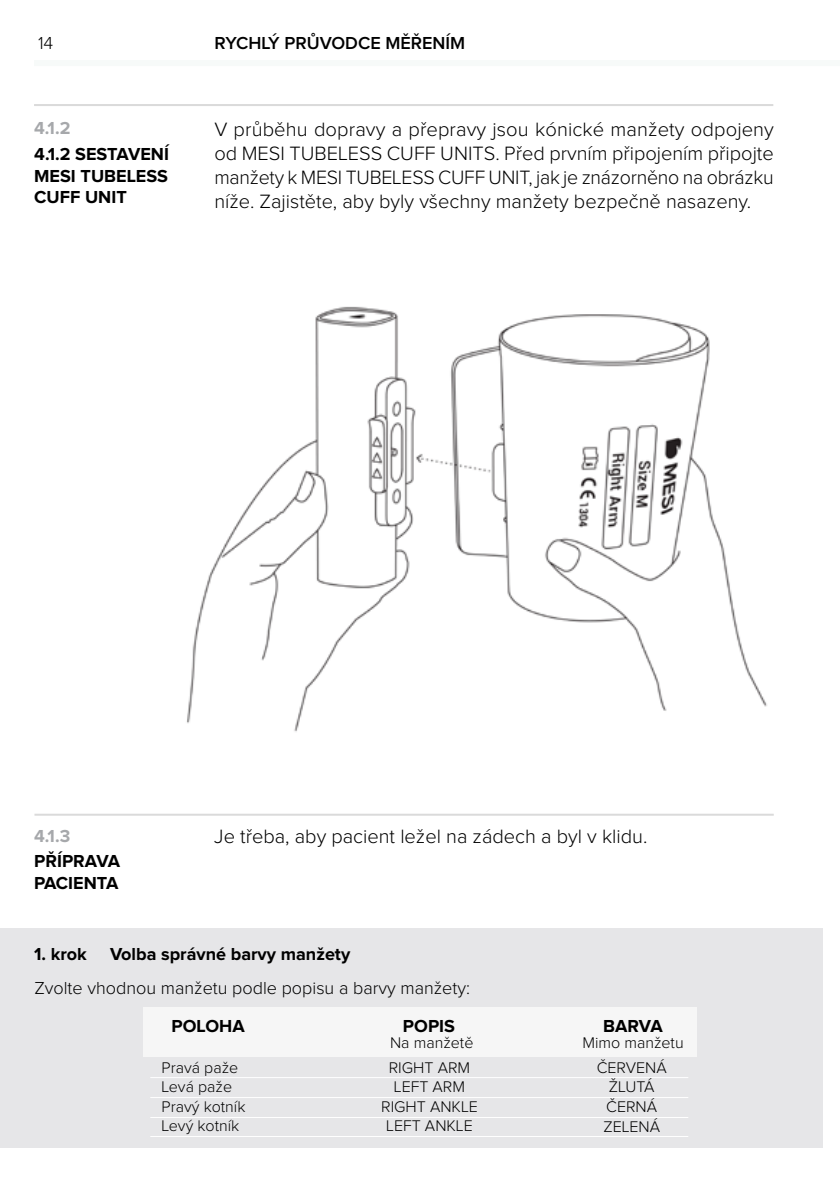
<style>
.page{position:relative;width:840px;height:1191px;background:#fff}
.page>*{position:absolute;margin:0;border:0;box-sizing:border-box;transform-origin:0 0}
.t1{font:300 20px/24px "Proxima Nova";color:#000;text-align:justify}
.t2{font:700 18px/21.6px "Proxima Nova";color:#000;text-align:justify}
.t3{font:300 18px "Proxima Nova";color:#000}
.t4{font:600 18px "Proxima Nova";color:#000}
.t5{font:700 18px "Proxima Nova";color:#a6a8ab}
.t6{font:300 16px/25.6px "Proxima Nova";color:#000;text-align:center}
</style>
<div class="page">
<hr style="left:34px;top:60px;width:805px;height:4px;background:#f7faf9">
<hr style="left:34px;top:62px;width:805px;height:4px;background:#f7faf9">
<div style="left:0;top:928px;width:822px;height:219px;background:#e6e6e8"></div>
<div style="left:143px;top:1006px;width:553px;height:50px;background:#f6f6f6"></div>
<hr style="left:150px;top:1077px;width:538px;height:1px;background:#fff">
<hr style="left:150px;top:1097px;width:538px;height:1px;background:#fff">
<hr style="left:150px;top:1117px;width:538px;height:1px;background:#fff">
<hr style="left:150px;top:1136px;width:538px;height:1px;background:#fff">
<hr style="left:34px;top:104px;width:738px;height:2px;background:#dadada">
<hr style="left:34px;top:813px;width:739px;height:2px;background:#dadada">
<img style="left:187px;top:306px;width:580px;height:426px">
<p class="t3" style="left:38px;top:34px;width:17px">14</p>
<p class="t4" style="left:214px;top:35px;width:252px">RYCHLÝ PRŮVODCE MĚŘENÍM</p>
<p class="t5" style="left:34px;top:118px;width:38px">4.1.2</p>
<p class="t2" style="left:34px;top:144px;width:136px">4.1.2 SESTAVENÍ MESI TUBELESS CUFF UNIT</p>
<p class="t1" style="left:214px;top:118px;width:561px">V průběhu dopravy a přepravy jsou kónické manžety odpojeny od MESI TUBELESS CUFF UNITS. Před prvním připojením připojte manžety k MESI TUBELESS CUFF UNIT, jak je znázorněno na obrázku níže. Zajistěte, aby byly všechny manžety bezpečně nasazeny.</p>
<p class="t5" style="left:34px;top:825px;width:38px">4.1.3</p>
<p class="t1" style="left:214px;top:825px;width:434px">Je třeba, aby pacient ležel na zádech a byl v klidu.</p>
<p class="t2" style="left:34px;top:851px;width:87px">PŘÍPRAVA<br>PACIENTA</p>
<p class="t2" style="left:34px;top:944px;width:54px">1. krok</p>
<p class="t2" style="left:110px;top:944px;width:241px">Volba správné barvy manžety</p>
<p class="t3" style="left:34px;top:980px;width:437px">Zvolte vhodnou manžetu podle popisu a barvy manžety:</p>
<p class="t2" style="left:171px;top:1015px;width:75px">POLOHA</p>
<p class="t2" style="left:403px;top:1015px;width:54px">POPIS</p>
<p class="t2" style="left:603px;top:1015px;width:61px">BARVA</p>
<p class="t6" style="left:161px;top:1055px;width:78px">Pravá paže</p>
<p class="t6" style="left:388px;top:1055px;width:83px">RIGHT ARM</p>
<p class="t6" style="left:390px;top:1030px;width:85px">Na manžetě</p>
<p class="t6" style="left:582px;top:1030px;width:103px">Mimo manžetu<br>ČERVENÁ</p>
<p class="t6" style="left:161px;top:1074px;width:72px">Levá paže</p>
<p class="t6" style="left:393px;top:1074px;width:73px">LEFT ARM</p>
<p class="t6" style="left:608px;top:1074px;width:47px">ŽLUTÁ</p>
<p class="t6" style="left:161px;top:1094px;width:85px">Pravý kotník</p>
<p class="t6" style="left:381px;top:1094px;width:98px">RIGHT ANKLE</p>
<p class="t6" style="left:606px;top:1094px;width:52px">ČERNÁ</p>
<p class="t6" style="left:161px;top:1113px;width:79px">Levý kotník</p>
<p class="t6" style="left:386px;top:1113px;width:88px">LEFT ANKLE</p>
<p class="t6" style="left:603px;top:1114px;width:58px">ZELENÁ</p>
</div>
